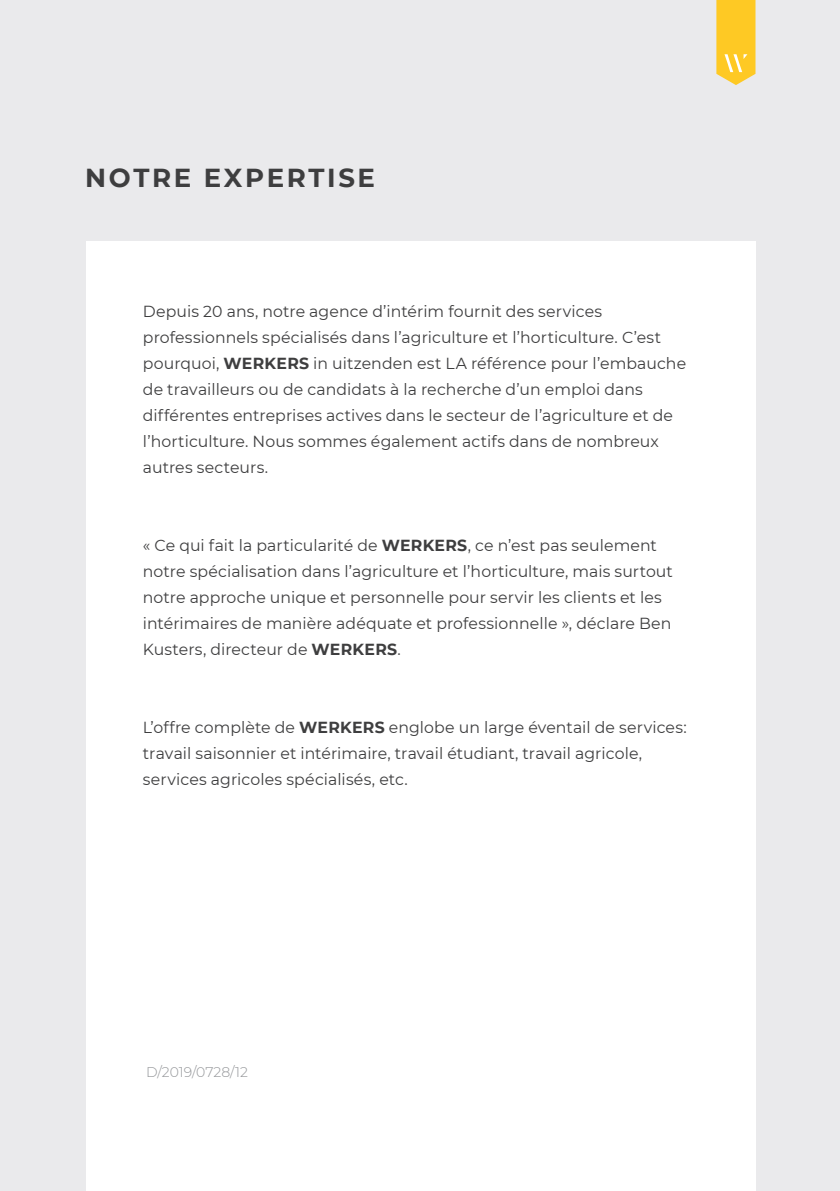
<style>
.page{position:relative;width:840px;height:1191px;background:#fff}
.page>*{position:absolute;margin:0;border:0;box-sizing:border-box;transform-origin:0 0}
.t1{font:700 26px "Montserrat";letter-spacing:.1em;color:#3e3e3f}
.t2{font:16px/26px "Montserrat";letter-spacing:.005em;color:#3e3e3f}
.t3{font:300 14px "Montserrat";color:#939598}
.s1{font-weight:700}
</style>
<div class="page">
<div style="left:0;top:0;width:839px;height:1191px;background:#eaeaec"></div>
<div style="left:86px;top:241px;width:669px;height:950px;background:#fff"></div>
<svg style="left:716px;top:0;width:39px;height:85px;background:#fccd3a"></svg>
<h1 class="t1" style="left:85px;top:159px;width:291px">NOTRE EXPERTISE</h1>
<p class="t2" style="left:143px;top:297px;width:544px">Depuis 20 ans, notre agence d’intérim fournit des services professionnels spécialisés dans l’agriculture et l’horticulture. C’est pourquoi, <span class="s1">WERKERS</span> in uitzenden est LA référence pour l’embauche de travailleurs ou de candidats à la recherche d’un emploi dans différentes entreprises actives dans le secteur de l’agriculture et de l’horticulture. Nous sommes également actifs dans de nombreux autres secteurs.</p>
<p class="t2" style="left:143px;top:531px;width:531px">« Ce qui fait la particularité de <span class="s1">WERKERS</span>, ce n’est pas seulement notre spécialisation dans l’agriculture et l’horticulture, mais surtout notre approche unique et personnelle pour servir les clients et les intérimaires de manière adéquate et professionnelle », déclare Ben Kusters, directeur de <span class="s1">WERKERS</span>.</p>
<p class="t2" style="left:143px;top:713px;width:545px">L’offre complète de <span class="s1">WERKERS</span> englobe un large éventail de services: travail saisonnier et intérimaire, travail étudiant, travail agricole, services agricoles spécialisés, etc.</p>
<p class="t3" style="left:146px;top:1063px;width:103px">D/2019/0728/12</p>
</div>
